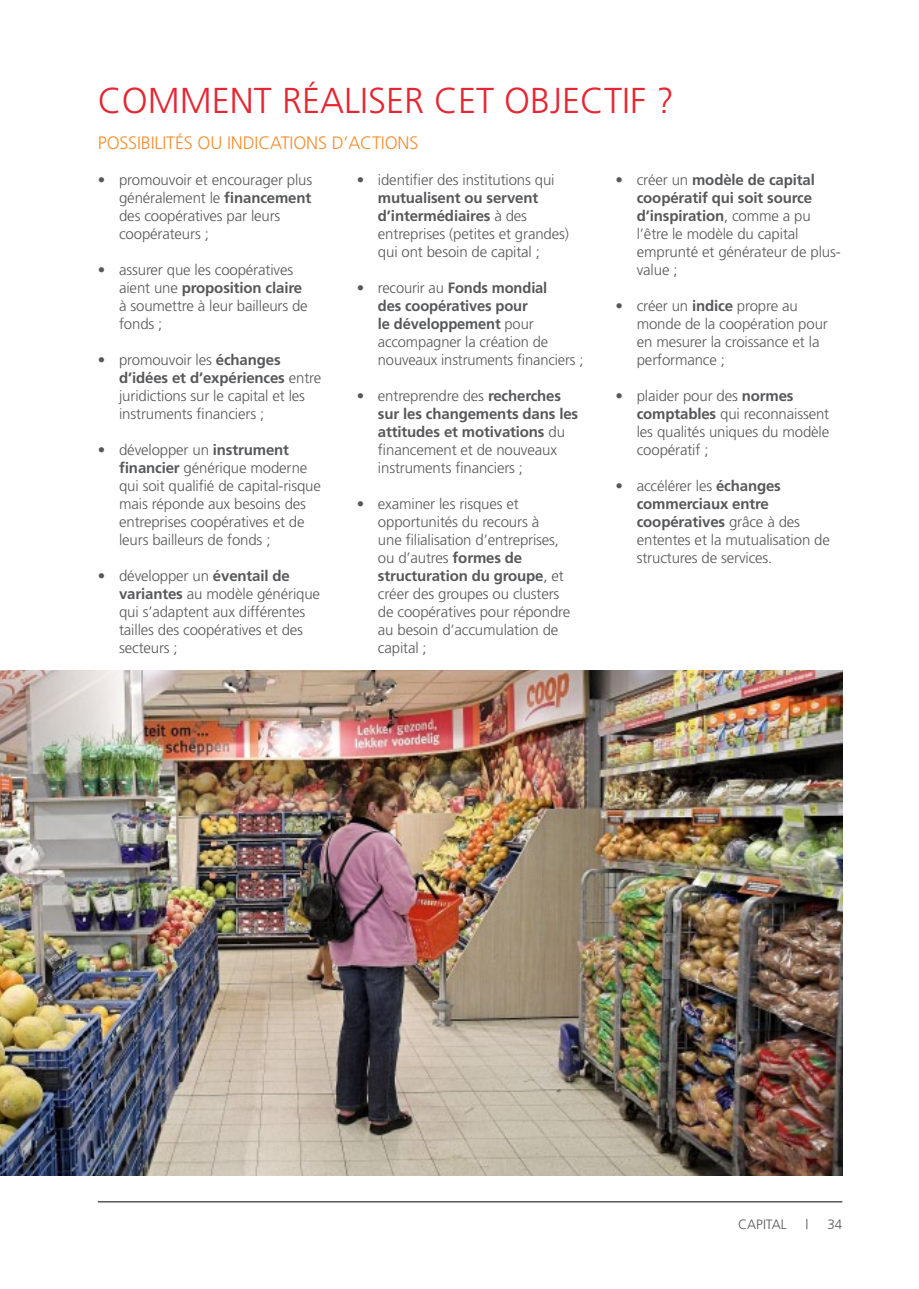
<style>
.page{position:relative;width:919px;height:1289px;background:#fff}
.page>*{position:absolute;margin:0;border:0;box-sizing:border-box;transform-origin:0 0}
.t1{font:300 36px "Frutiger";color:#e42732}
.t2{font:300 18px "Frutiger";color:#f68e30}
.t3{font:300 15px/18px "Frutiger";letter-spacing:-.01em;color:#57585a}
.t4{font:300 13.5px "Frutiger";color:#57585a}
.s1{font-weight:700}
</style>
<div class="page">
<hr style="left:98px;top:1200px;width:744px;height:2px;background:#57585a">
<img style="left:0;top:671px;width:842px;height:504px">
<h1 class="t1" style="left:98px;top:80px;width:134px">COMMENT</h1>
<h1 class="t1" style="left:282px;top:80px;width:79px">RÉALISER</h1>
<h1 class="t1" style="left:434px;top:80px;width:21px">CET</h1>
<h1 class="t1" style="left:504px;top:80px;width:75px">OBJECTIF</h1>
<h1 class="t1" style="left:656px;top:80px;width:19px">?</h1>
<p class="t2" style="left:98px;top:132px;width:10px">POSSI</p>
<p class="t2" style="left:141px;top:132px;width:18px">BILITÉS</p>
<p class="t2" style="left:197px;top:132px;width:39px">OU INDIC</p>
<p class="t2" style="left:270px;top:132px;width:21px">ATIONS</p>
<p class="t2" style="left:332px;top:132px;width:39px">D’ACTIONS</p>
<p class="t3" style="left:119px;top:170px;width:195px;text-indent:-21px">• promouvoir et encourager plus généralement le <span class="s1">financement </span>des coopératives par leurs coopérateurs ;</p>
<p class="t3" style="left:119px;top:260px;width:190px;text-indent:-21px">• assurer que les coopératives aient une <span class="s1">proposition claire </span>à soumettre à leur bailleurs de fonds ;</p>
<p class="t3" style="left:119px;top:350px;width:204px;text-indent:-21px">• promouvoir les <span class="s1">échanges d’idées et d’expériences</span> entre juridictions sur le capital et les instruments financiers ;</p>
<p class="t3" style="left:119px;top:440px;width:203px;text-indent:-21px">• développer un <span class="s1">instrument financier</span> générique moderne qui soit qualifié de capital-risque mais réponde aux besoins des entreprises coopératives et de leurs bailleurs de fonds ;</p>
<p class="t3" style="left:119px;top:566px;width:202px;text-indent:-21px">• développer un <span class="s1">éventail de variantes</span> au modèle générique qui s’adaptent aux différentes tailles des coopératives et des secteurs ;</p>
<p class="t3" style="left:356px;top:170px;width:199px">• identifier des institutions qui</p>
<p class="t3" style="left:378px;top:188px;width:192px"><span class="s1">mutualisent ou servent d’intermédiaires</span> à des entreprises (petites et grandes) qui ont besoin de capital ;</p>
<p class="t3" style="left:378px;top:278px;width:207px;text-indent:-21px">• recourir au <span class="s1">Fonds mondial<br>des coopératives pour<br>le développement</span> pour accompagner la création de nouveaux instruments financiers ;</p>
<p class="t3" style="left:378px;top:386px;width:202px;text-indent:-21px">• entreprendre des <span class="s1">recherches sur les changements dans les attitudes et motivations</span> du financement et de nouveaux instruments financiers ;</p>
<p class="t3" style="left:378px;top:494px;width:194px;text-indent:-21px">• examiner les risques et opportunités du recours à<br>une filialisation d’entreprises, ou d’autres <span class="s1">formes de structuration du groupe</span>, et créer des groupes ou clusters de coopératives pour répondre au besoin d’accumulation de capital ;</p>
<p class="t3" style="left:636px;top:170px;width:205px;text-indent:-21px">• créer un <span class="s1">modèle de capital coopératif qui soit source d’inspiration</span>, comme a pu l’être le modèle du capital emprunté et générateur de plus&shy;value ;</p>
<p class="t3" style="left:636px;top:296px;width:193px;text-indent:-21px">• créer un <span class="s1">indice</span> propre au monde de la coopération pour en mesurer la croissance et la performance ;</p>
<p class="t3" style="left:636px;top:386px;width:194px;text-indent:-21px">• plaider pour des <span class="s1">normes comptables</span> qui reconnaissent les qualités uniques du modèle coopératif ;</p>
<p class="t3" style="left:636px;top:476px;width:195px;text-indent:-21px">• accélérer les <span class="s1">échanges commerciaux entre coopératives</span> grâce à des ententes et la mutualisation de structures de services.</p>
<p class="t4" style="left:738px;top:1216px;width:50px">capital</p>
<p class="t4" style="left:805px;top:1216px;width:4px">|</p>
<p class="t4" style="left:827px;top:1216px;width:17px">34</p>
</div>
